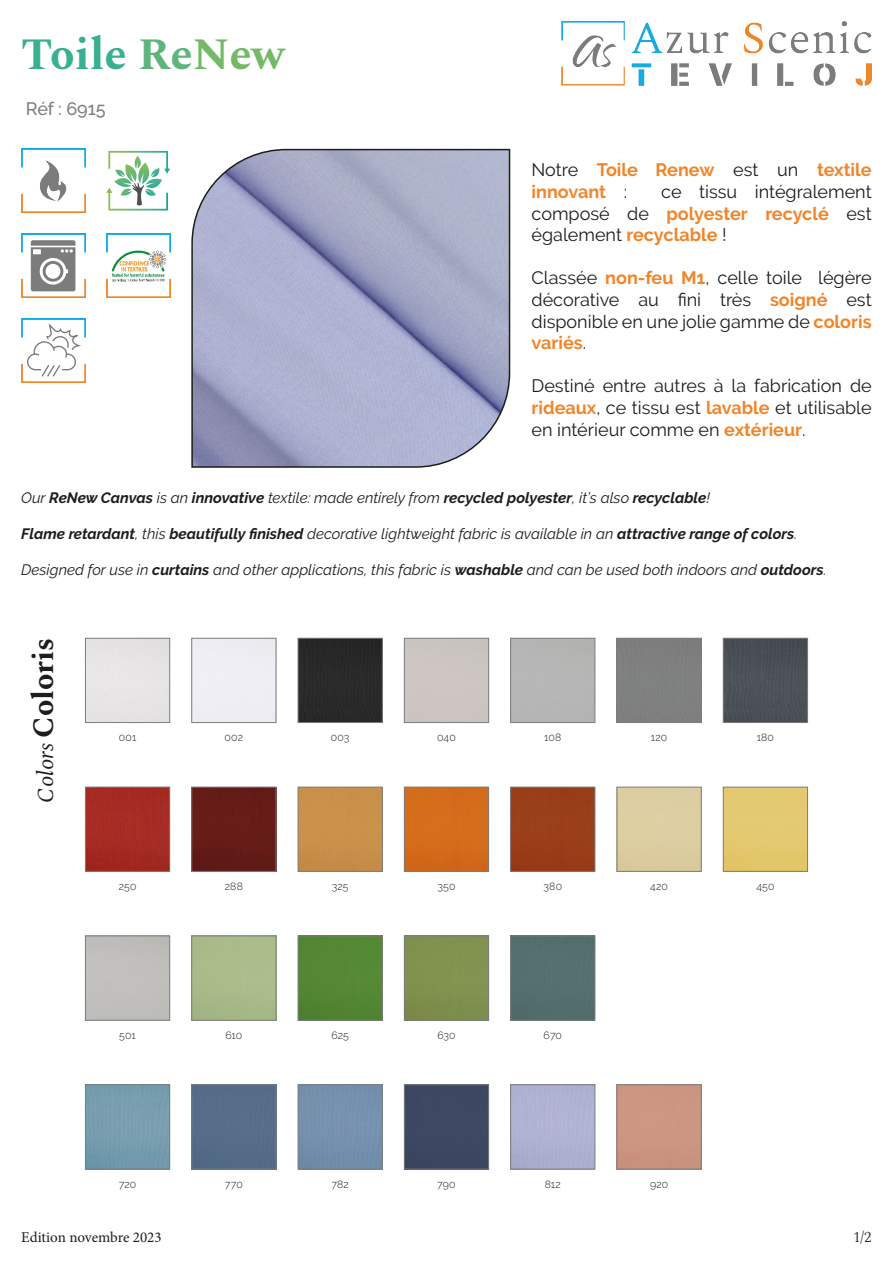
<style>
.page{position:relative;width:893px;height:1263px;background:#fff}
.page>*{position:absolute;margin:0;border:0;box-sizing:border-box;transform-origin:0 0}
.t1{font:700 45px "Spectral";color:#39b090}
.t2{font:700 30px "Spectral";color:#1d1d1b}
.t3{font:18px/21.6px "Raleway";color:#1d1d1b;text-align:justify}
.t4{font:700 18px/21.6px "Raleway";color:#f18529}
.t5{font:500 18px "Raleway";color:#7c7d7f}
.t6{font:italic 700 15px "Raleway";color:#1d1d1b}
.t7{font:italic 15px "Raleway";color:#1d1d1b}
.t8{font:15px "Minion Pro";color:#1d1d1b}
.t9{font:300 15px "Spectral";color:#1d1d1b}
.t10{font:300 10.5px "Raleway";letter-spacing:.01em;color:#1d1d1b}
.s1{color:#5db57d}
.s2{color:#74b967}
.s3{font-weight:400;color:#1d1d1b}
.s4{font-weight:700;color:#f18529}
.s5{font-weight:400}
.s6{font-weight:700}
.s7{font-weight:400;font-style:italic;font-size:22.5px}
</style>
<div class="page">
<img style="left:562px;top:21px;width:309px;height:64px">
<img style="left:21px;top:149px;width:64px;height:64px">
<svg style="left:40px;top:160px;width:33px;height:41px"></svg>
<img style="left:21px;top:234px;width:64px;height:64px">
<svg style="left:31px;top:240px;width:44px;height:51px"></svg>
<img style="left:21px;top:319px;width:64px;height:64px">
<svg style="left:26px;top:321px;width:54px;height:57px"></svg>
<svg style="left:191px;top:148px;width:320px;height:320px;background:#a7abc8"></svg>
<svg style="left:106px;top:151px;width:64px;height:60px"></svg>
<img style="left:106px;top:234px;width:64px;height:64px">
<img style="left:109px;top:249px;width:59px;height:34px">
<div style="left:87px;top:789px;width:81px;height:81px;background:#a52b23"></div>
<div style="left:85px;top:787px;width:85px;height:85px;border:1px solid #7c7d7f"></div>
<div style="left:85px;top:935px;width:85px;height:85px;border:1px solid #7c7d7f"></div>
<div style="left:87px;top:1086px;width:81px;height:81px;background:#779dae"></div>
<div style="left:85px;top:1084px;width:85px;height:85px;border:1px solid #7c7d7f"></div>
<div style="left:85px;top:638px;width:85px;height:85px;border:1px solid #7c7d7f"></div>
<div style="left:193px;top:789px;width:81px;height:81px;background:#651c17"></div>
<div style="left:191px;top:787px;width:85px;height:85px;border:1px solid #7c7d7f"></div>
<div style="left:191px;top:935px;width:85px;height:85px;border:1px solid #7c7d7f"></div>
<div style="left:193px;top:1086px;width:81px;height:81px;background:#566d89"></div>
<div style="left:191px;top:1084px;width:85px;height:85px;border:1px solid #7c7d7f"></div>
<div style="left:191px;top:638px;width:85px;height:85px;border:1px solid #7c7d7f"></div>
<div style="left:300px;top:789px;width:81px;height:81px;background:#c9904a"></div>
<div style="left:298px;top:787px;width:85px;height:85px;border:1px solid #7c7d7f"></div>
<div style="left:300px;top:937px;width:81px;height:81px;background:#548734"></div>
<div style="left:298px;top:935px;width:85px;height:85px;border:1px solid #7c7d7f"></div>
<div style="left:300px;top:1086px;width:81px;height:81px;background:#7590ad"></div>
<div style="left:298px;top:1084px;width:85px;height:85px;border:1px solid #7c7d7f"></div>
<div style="left:510px;top:1084px;width:85px;height:85px;border:1px solid #7c7d7f"></div>
<div style="left:300px;top:640px;width:81px;height:81px;background:#292929"></div>
<div style="left:298px;top:638px;width:85px;height:85px;border:1px solid #7c7d7f"></div>
<div style="left:406px;top:789px;width:81px;height:81px;background:#d46c1b"></div>
<div style="left:404px;top:787px;width:85px;height:85px;border:1px solid #7c7d7f"></div>
<div style="left:406px;top:937px;width:81px;height:81px;background:#80924e"></div>
<div style="left:404px;top:935px;width:85px;height:85px;border:1px solid #7c7d7f"></div>
<div style="left:406px;top:1086px;width:81px;height:81px;background:#3c4863"></div>
<div style="left:404px;top:1084px;width:85px;height:85px;border:1px solid #7c7d7f"></div>
<div style="left:617px;top:1084px;width:85px;height:85px;border:1px solid #7c7d7f"></div>
<div style="left:404px;top:638px;width:85px;height:85px;border:1px solid #7c7d7f"></div>
<div style="left:512px;top:789px;width:81px;height:81px;background:#993e18"></div>
<div style="left:510px;top:787px;width:85px;height:85px;border:1px solid #7c7d7f"></div>
<div style="left:512px;top:937px;width:81px;height:81px;background:#546f6f"></div>
<div style="left:510px;top:935px;width:85px;height:85px;border:1px solid #7c7d7f"></div>
<div style="left:510px;top:638px;width:85px;height:85px;border:1px solid #7c7d7f"></div>
<div style="left:617px;top:787px;width:85px;height:85px;border:1px solid #7c7d7f"></div>
<div style="left:617px;top:638px;width:85px;height:85px;border:1px solid #7c7d7f"></div>
<img style="left:725px;top:789px;width:81px;height:81px">
<div style="left:723px;top:787px;width:85px;height:85px;border:1px solid #7c7d7f"></div>
<div style="left:725px;top:640px;width:81px;height:81px;background:#4b5056"></div>
<div style="left:723px;top:638px;width:85px;height:85px;border:1px solid #7c7d7f"></div>
<p class="t1" style="left:21px;top:21px;width:265px">Toile <span class="s1">Re</span><span class="s2">New</span></p>
<p class="t5" style="left:26px;top:98px;width:82px">Réf : 6915</p>
<p class="t4" style="left:531px;top:159px;width:342px"><span class="s3">Notre</span> Toile Renew <span class="s3">est un</span> textile innovant <span class="s3">:</span></p>
<p class="t3" style="left:531px;top:181px;width:342px;text-indent:130px">ce tissu intégralement composé de <span class="s4">polyester recyclé</span> est également <span class="s4">recyclable</span> !</p>
<p class="t3" style="left:531px;top:267px;width:342px">Classée <span class="s4">non-feu M1</span>, celle toile légère décorative au fini très <span class="s4">soigné</span> est disponible en une jolie gamme de <span class="s4">coloris variés</span>.</p>
<p class="t3" style="left:531px;top:375px;width:342px">Destiné entre autres à la fabrication de <span class="s4">rideaux</span>, ce tissu est <span class="s4">lavable</span> et utilisable en intérieur comme en <span class="s4">extérieur</span>.</p>
<p class="t6" style="left:21px;top:489px;width:690px"><span class="s5">Our</span> ReNew Canvas <span class="s5">is an</span> innovative <span class="s5">textile: made entirely from</span> recycled polyester<span class="s5">, it’s also</span> recyclable<span class="s5">!</span></p>
<p class="t6" style="left:21px;top:525px;width:777px">Flame retardant<span class="s5">, this</span> beautifully finished <span class="s5">decorative lightweight fabric is available in an</span> attractive range of colors<span class="s5">.</span></p>
<p class="t7" style="left:21px;top:561px;width:807px">Designed for use in <span class="s6">curtains</span> and other applications, this fabric is <span class="s6">washable</span> and can be used both indoors and <span class="s6">outdoors</span>.</p>
<p class="t2" style="left:21px;top:802px;width:166px;rotate:-90deg"><span class="s7">Colors</span> Coloris</p>
<p class="t10" style="left:119px;top:731px;width:19px">001</p>
<p class="t10" style="left:119px;top:880px;width:19px">250</p>
<p class="t10" style="left:119px;top:1029px;width:18px">501</p>
<p class="t10" style="left:119px;top:1178px;width:19px">720</p>
<p class="t10" style="left:225px;top:731px;width:20px">002</p>
<p class="t10" style="left:331px;top:731px;width:20px">003</p>
<p class="t10" style="left:437px;top:731px;width:20px">040</p>
<p class="t10" style="left:544px;top:731px;width:19px">108</p>
<p class="t10" style="left:651px;top:731px;width:18px">120</p>
<p class="t10" style="left:757px;top:731px;width:19px">180</p>
<p class="t10" style="left:225px;top:880px;width:19px">288</p>
<p class="t10" style="left:332px;top:880px;width:18px">325</p>
<p class="t10" style="left:437px;top:880px;width:20px">350</p>
<p class="t10" style="left:543px;top:880px;width:20px">380</p>
<p class="t10" style="left:650px;top:880px;width:19px">420</p>
<p class="t10" style="left:756px;top:880px;width:20px">450</p>
<p class="t10" style="left:225px;top:1029px;width:18px">610</p>
<p class="t10" style="left:331px;top:1029px;width:19px">625</p>
<p class="t10" style="left:437px;top:1029px;width:20px">630</p>
<p class="t10" style="left:544px;top:1029px;width:20px">670</p>
<p class="t10" style="left:225px;top:1178px;width:19px">770</p>
<p class="t10" style="left:331px;top:1178px;width:19px">782</p>
<p class="t10" style="left:545px;top:1178px;width:18px">812</p>
<p class="t10" style="left:437px;top:1178px;width:20px">790</p>
<p class="t10" style="left:650px;top:1178px;width:20px">920</p>
<p class="t8" style="left:21px;top:1227px;width:142px">Edition novembre 2023</p>
<p class="t9" style="left:853px;top:1226px;width:20px">1/2</p>
</div>
